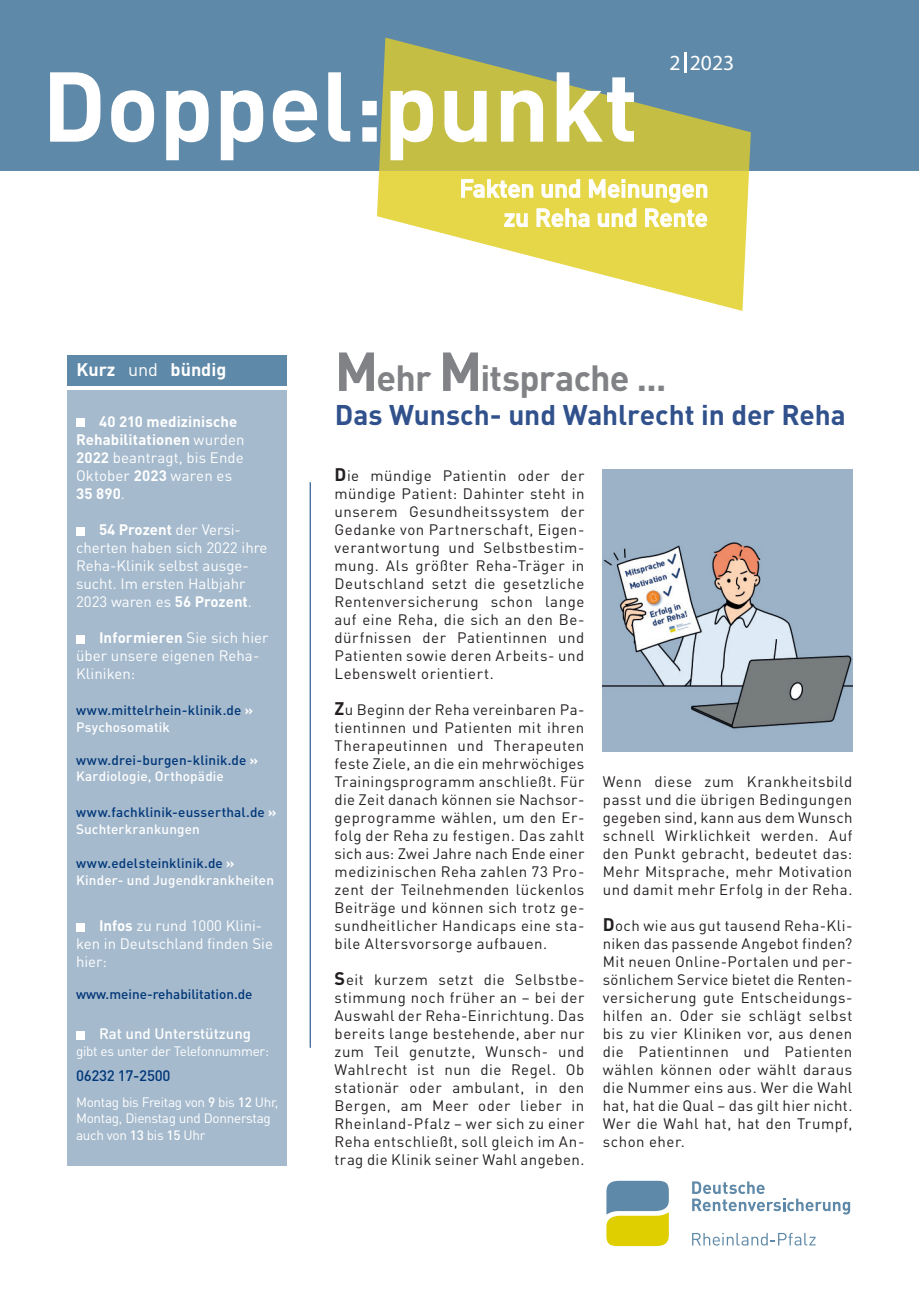
<style>
.page{position:relative;width:919px;height:1289px;background:#fff}
.page>*{position:absolute;margin:0;border:0;box-sizing:border-box;transform-origin:0 0}
.t1{font:700 97.35px "DIN Pro DR Vp";color:#fff}
.Headline{font:700 36px "DIN Pro DR Vp";letter-spacing:-.02em;color:#808285}
.Headline-2{font:700 28.2px "DIN Pro DR Vp";letter-spacing:-.005em;color:#30518c}
.t2{font:500 24.3px/29.2px "DIN Pro DR Vp";color:#fff;text-align:right}
.t3{font:21.6px "Myriad Pro";color:#fff}
.t4{font:700 18px "DIN Pro DR Vp";color:#fff}
.Text{font:15px/18px "DIN Pro DR Vp";letter-spacing:.035em;color:#231f20;text-align:justify}
.Infokasten{font:15px/18px "DIN Pro DR Vp";color:#fff}
.Infokasten-2{font:700 15px/18px "DIN Pro DR Vp";letter-spacing:.01em;color:#fff}
.Infokasten-3{font:500 15px "DIN Pro DR Vp";color:#fff}
.Infokasten-4{font:500 15px "DIN Pro DR Vp";letter-spacing:-.02em;color:#013778}
.Infokasten-5{font:500 13.5px/16.5px "DIN Pro DR Vp";letter-spacing:.01em;color:#013778}
.Infokasten-6{font:13.5px/16.5px "DIN Pro DR Vp";letter-spacing:-.02em;color:#fff}
.Infokasten-7{font:500 13.5px/16.5px "DIN Pro DR Vp";letter-spacing:.01em;color:#fff}
.s1{font-weight:400}
.s2{font-weight:700}
.s3{font-weight:700;color:#fff}
.s4{color:#fff}
.s5{color:#013778}
.s6{font-weight:500}
.s7{font-size:54px}
.s8{font-weight:700;font-size:18px}
</style>
<div class="page">
<svg style="left:606px;top:1180px;width:62px;height:65px;background:#a8b468"></svg>
<svg style="left:692px;top:1181px;width:158px;height:33px"></svg>
<svg style="left:692px;top:1232px;width:123px;height:13px"></svg>
<div style="left:0;top:0;width:918px;height:170px;background:#5f89a8"></div>
<svg style="left:377px;top:170px;width:372px;height:141px;fill:#e6d749"></svg>
<svg style="left:379px;top:38px;width:371px;height:132px;fill:#c5be45"></svg>
<div style="left:67px;top:355px;width:219px;height:30px;background:#5f89a8"></div>
<hr style="left:310px;top:482px;width:1px;height:565px;background:#013778">
<div style="left:67px;top:390px;width:220px;height:775px;background:#a5bacd"></div>
<div style="left:76px;top:418px;width:9px;height:9px;background:#fff"></div>
<div style="left:76px;top:527px;width:9px;height:8px;background:#fff"></div>
<div style="left:76px;top:635px;width:8px;height:8px;background:#fff"></div>
<div style="left:76px;top:922px;width:8px;height:9px;background:#fff"></div>
<div style="left:76px;top:1031px;width:9px;height:8px;background:#fff"></div>
<img style="left:602px;top:470px;width:250px;height:281px">
<p class="t3" style="left:669px;top:50px;width:66px">2 2023</p>
<p class="t1" style="left:42px;top:42px;width:597px">Doppel:punkt</p>
<p class="t2" style="left:459px;top:173px;width:250px">Fakten und Meinungen zu Reha und Rente</p>
<p class="t4" style="left:76px;top:357px;width:151px">Kurz <span class="s1">und</span> bündig</p>
<p class="Infokasten-2" style="left:76px;top:412px;width:170px;text-indent:23px">40 210 medizinische<br>Rehabilitationen <span class="s1">wurden<br></span>2022 <span class="s1">beantragt, bis Ende<br>Oktober</span> 2023 <span class="s1">waren es<br></span>35 890<span class="s1">.</span></p>
<p class="Infokasten" style="left:76px;top:520px;width:193px;text-indent:23px"><span class="s2">54 Prozent</span> der Versi&shy;cherten haben sich 2022 ihre<br>Reha-Klinik selbst ausge&shy;sucht. Im ersten Halbjahr<br>2023 waren es <span class="s2">56 Prozent</span>.</p>
<p class="Infokasten" style="left:76px;top:628px;width:194px;text-indent:23px"><span class="s2">Informieren</span> Sie sich hier über unsere eigenen Reha-<br>Kliniken:</p>
<p class="Infokasten-5" style="left:76px;top:701px;width:179px">www.mittelrhein-klinik.de <span class="s3">»<br></span><span class="s4">Psychosomatik</span></p>
<p class="Infokasten-5" style="left:76px;top:751px;width:184px">www.drei-burgen-klinik.de <span class="s3">»<br></span><span class="s4">Kardiologie, Orthopädie</span></p>
<p class="Infokasten-5" style="left:76px;top:803px;width:202px">www.fachklinik-eusserthal.de <span class="s3">»<br></span><span class="s4">Suchterkrankungen</span></p>
<p class="Infokasten-7" style="left:76px;top:854px;width:199px"><span class="s5">www.edelsteinklinik.de</span> <span class="s2">»<br></span>Kinder- und Jugendkrankheiten</p>
<p class="Infokasten" style="left:76px;top:916px;width:198px;text-indent:23px"><span class="s2">Infos</span> zu rund 1000 Klini&shy;ken in Deutschland finden Sie hier:</p>
<p class="Infokasten-5" style="left:76px;top:985px;width:178px">www.meine-rehabilitation.de</p>
<p class="Infokasten-3" style="left:99px;top:1024px;width:154px">Rat und Unterstützung</p>
<p class="Infokasten-6" style="left:76px;top:1042px;width:194px">gibt es unter der Telefonnummer:</p>
<p class="Infokasten-4" style="left:76px;top:1066px;width:96px">06232 17-2500</p>
<p class="Infokasten-6" style="left:76px;top:1093px;width:204px">Montag bis Freitag von <span class="s6">9</span> bis <span class="s6">12</span> Uhr,<br>Montag, Dienstag und Donnerstag auch von <span class="s6">13</span> bis <span class="s6">15</span> Uhr</p>
<p class="Headline" style="left:334px;top:354px;width:333px"><span class="s7">M</span>ehr <span class="s7">M</span>itsprache ...</p>
<p class="Headline-2" style="left:335px;top:396px;width:512px">Das Wunsch- und Wahlrecht in der Reha</p>
<p class="Text" style="left:334px;top:466px;width:251px"><span class="s8">D</span>ie mündige Patientin oder der mündige Patient: Dahinter steht in unserem Gesundheitssystem der Gedanke von Partnerschaft, Eigen&shy;verantwortung und Selbstbestim&shy;mung. Als größter Reha-Träger in Deutschland setzt die gesetzliche Rentenversicherung schon lange auf eine Reha, die sich an den Be&shy;dürfnissen der Patientinnen und Patienten sowie deren Arbeits- und Lebenswelt orientiert.</p>
<p class="Text" style="left:334px;top:700px;width:251px"><span class="s8">Z</span>u Beginn der Reha vereinbaren Pa&shy;tientinnen und Patienten mit ihren Therapeutinnen und Therapeuten feste Ziele, an die ein mehrwöchiges Trainingsprogramm anschließt. Für die Zeit danach können sie Nachsor&shy;geprogramme wählen, um den Er&shy;folg der Reha zu festigen. Das zahlt sich aus: Zwei Jahre nach Ende einer medizinischen Reha zahlen 73 Pro&shy;zent der Teilnehmenden lückenlos Beiträge und können sich trotz ge&shy;sundheitlicher Handicaps eine sta&shy;bile Altersvorsorge aufbauen.</p>
<p class="Text" style="left:334px;top:970px;width:251px"><span class="s8">S</span>eit kurzem setzt die Selbstbe&shy;stimmung noch früher an – bei der Auswahl der Reha-Einrichtung. Das bereits lange bestehende, aber nur zum Teil genutzte, Wunsch- und Wahlrecht ist nun die Regel. Ob stationär oder ambulant, in den Bergen, am Meer oder lieber in Rheinland-Pfalz – wer sich zu einer Reha entschließt, soll gleich im An&shy;trag die Klinik seiner Wahl angeben.</p>
<p class="Text" style="left:602px;top:771px;width:251px">Wenn diese zum Krankheitsbild passt und die übrigen Bedingungen gegeben sind, kann aus dem Wunsch schnell Wirklichkeit werden. Auf den Punkt gebracht, bedeutet das:<br>Mehr Mitsprache, mehr Motivation und damit mehr Erfolg in der Reha.</p>
<p class="Text" style="left:602px;top:915px;width:251px"><span class="s8">D</span>och wie aus gut tausend Reha-Kli&shy;niken das passende Angebot finden?<br>Mit neuen Online-Portalen und per&shy;sönlichem Service bietet die Renten&shy;versicherung gute Entscheidungs&shy;hilfen an. Oder sie schlägt selbst bis zu vier Kliniken vor, aus denen die Patientinnen und Patienten wählen können oder wählt daraus die Nummer eins aus. Wer die Wahl hat, hat die Qual – das gilt hier nicht.<br>Wer die Wahl hat, hat den Trumpf, schon eher.</p>
</div>
